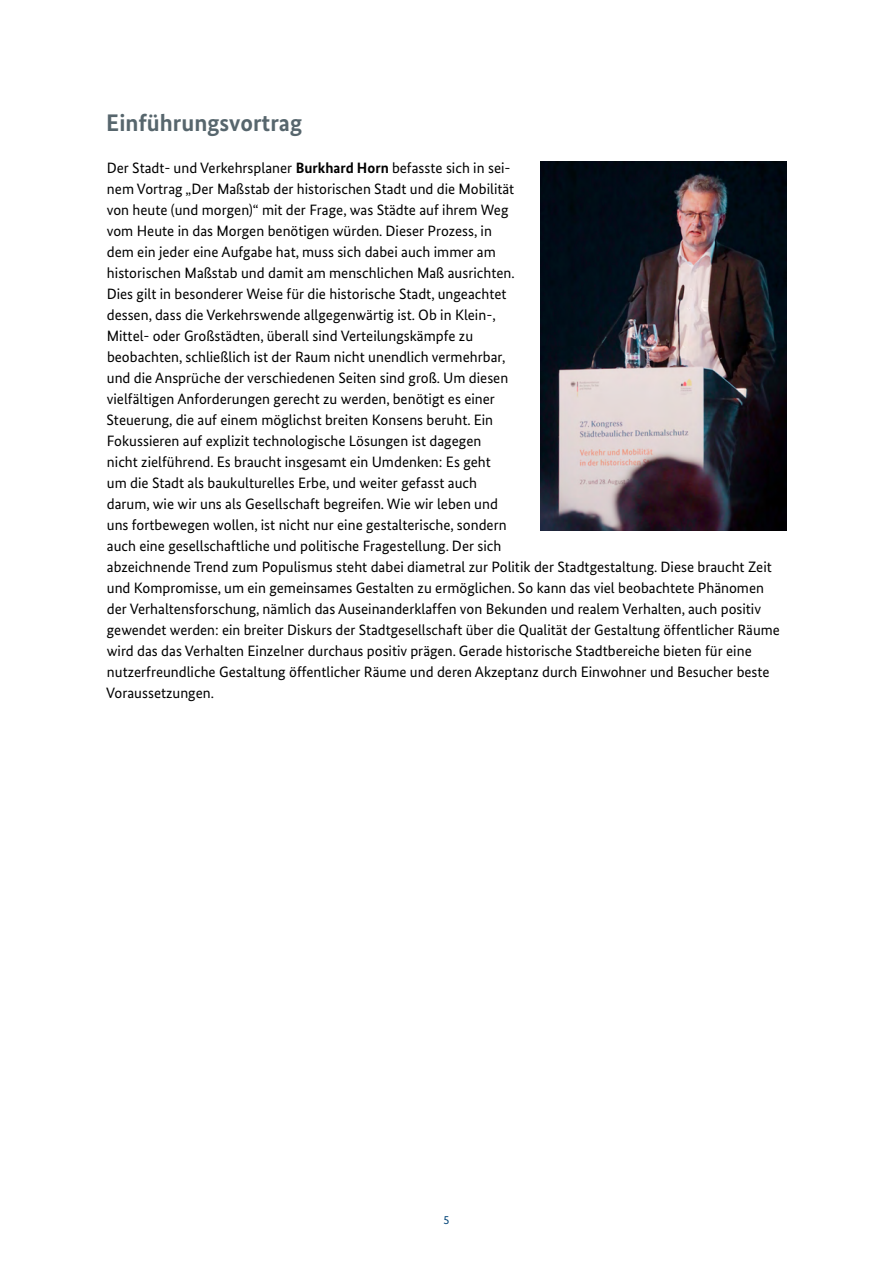
<style>
.page{position:relative;width:893px;height:1263px;background:#fff}
.page>*{position:absolute;margin:0;border:0;box-sizing:border-box;transform-origin:0 0}
.t1{font:700 24px "Bundes Sans";color:#57666d}
.t2{font:15px/21px "Bundes Sans";color:#000}
.t3{font:12px "Bundes Sans";color:#004377}
.s1{font-weight:700}
</style>
<div class="page">
<img style="left:540px;top:162px;width:247px;height:368px">
<p class="t1" style="left:106px;top:108px;width:197px">Einführungsvortrag</p>
<p class="t2" style="left:106px;top:157px;width:675px">Der Stadt- und Verkehrsplaner <span class="s1">Burkhard Horn</span> befasste sich in sei-<br>nem Vortrag „Der Maßstab der historischen Stadt und die Mobilität<br>von heute (und morgen)“ mit der Frage, was Städte auf ihrem Weg<br>vom Heute in das Morgen benötigen würden. Dieser Prozess, in<br>dem ein jeder eine Aufgabe hat, muss sich dabei auch immer am<br>historischen Maßstab und damit am menschlichen Maß ausrichten.<br>Dies gilt in besonderer Weise für die historische Stadt, ungeachtet<br>dessen, dass die Verkehrswende allgegenwärtig ist. Ob in Klein-,<br>Mittel- oder Großstädten, überall sind Verteilungskämpfe zu<br>beobachten, schließlich ist der Raum nicht unendlich vermehrbar,<br>und die Ansprüche der verschiedenen Seiten sind groß. Um diesen<br>vielfältigen Anforderungen gerecht zu werden, benötigt es einer<br>Steuerung, die auf einem möglichst breiten Konsens beruht. Ein<br>Fokussieren auf explizit technologische Lösungen ist dagegen<br>nicht zielführend. Es braucht insgesamt ein Umdenken: Es geht<br>um die Stadt als baukulturelles Erbe, und weiter gefasst auch<br>darum, wie wir uns als Gesellschaft begreifen. Wie wir leben und<br>uns fortbewegen wollen, ist nicht nur eine gestalterische, sondern<br>auch eine gesellschaftliche und politische Fragestellung. Der sich<br>abzeichnende Trend zum Populismus steht dabei diametral zur Politik der Stadtgestaltung. Diese braucht Zeit und Kompromisse, um ein gemeinsames Gestalten zu ermöglichen. So kann das viel beobachtete Phänomen der Verhaltensforschung, nämlich das Auseinanderklaffen von Bekunden und realem Verhalten, auch positiv gewendet werden: ein breiter Diskurs der Stadtgesellschaft über die Qualität der Gestaltung öffentlicher Räume wird das das Verhalten Einzelner durchaus positiv prägen. Gerade historische Stadtbereiche bieten für eine nutzerfreundliche Gestaltung öffentlicher Räume und deren Akzeptanz durch Einwohner und Besucher beste Voraussetzungen.</p>
<p class="t3" style="left:443px;top:1213px;width:7px">5</p>
</div>
